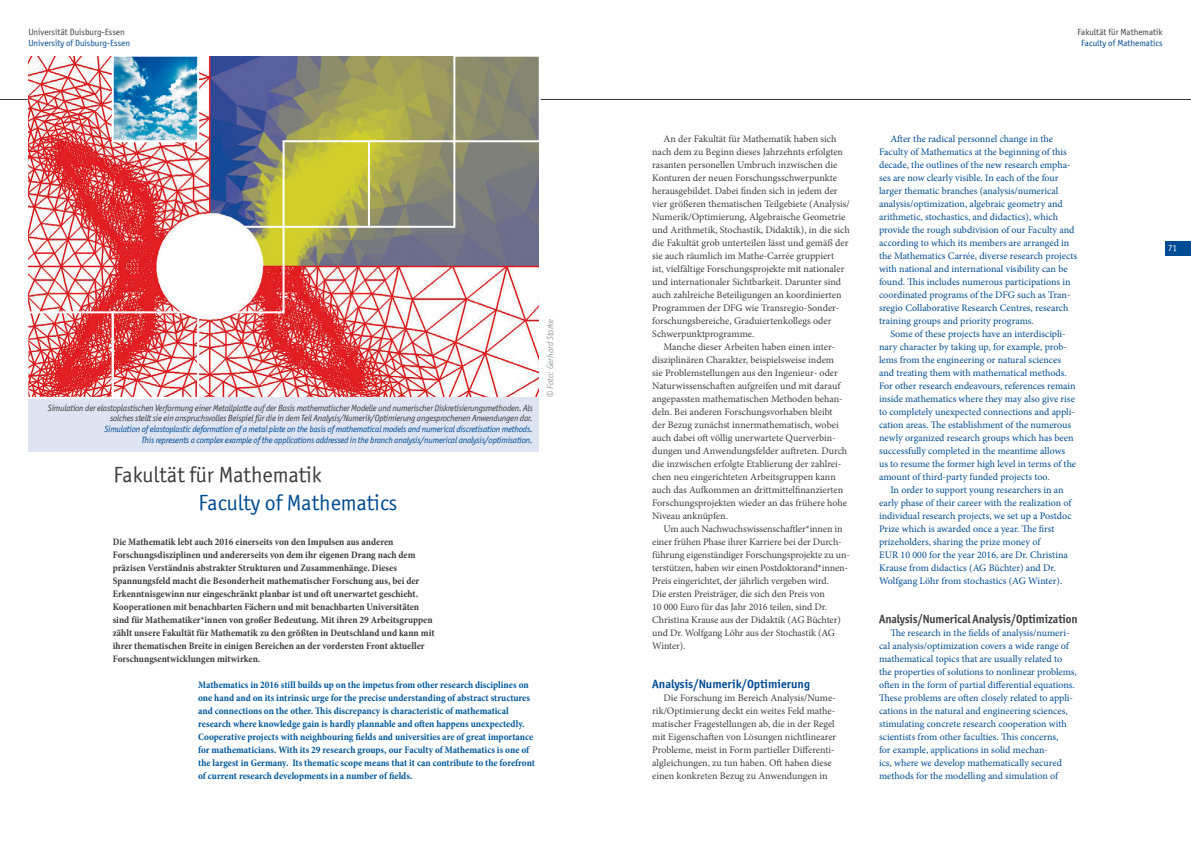
<style>
.page{position:relative;width:1191px;height:842px;background:#fff}
.page>*{position:absolute;margin:0;border:0;box-sizing:border-box;transform-origin:0 0}
.t1{font:22px "Officina Sans ITCTT Book";color:#3e3d40}
.t2{font:22px "Officina Sans ITCTT Book";color:#004c93}
.t3{font:12px "Officina Sans ITCTT Bold";letter-spacing:-.005em;color:#3e3d40;scale:.95 1}
.t4{font:12px "Officina Sans ITCTT Bold";color:#004c93}
.t5{font:10px/13px "Minion Pro";color:#004c93}
.t6{font:10px/13px "Minion Pro";letter-spacing:-.005em;color:#3e3d40}
.t7{font:700 condensed 10px/13px "Minion Pro";color:#3e3d40}
.t8{font:700 condensed 10px/13px "Minion Pro";color:#00589b}
.t9{font:italic 9px/10.8px "Officina Sans ITCTT Book";letter-spacing:-.025em;color:#3e3d40;text-align:right}
.t10{font:italic 9px/10.8px "Officina Sans ITCTT Book";letter-spacing:-.025em;color:#004c93;text-align:right}
.t11{font:9px "Officina Sans ITCTT Book";color:#3e3d40}
.t12{font:9px "Officina Sans ITCTT Book";color:#004c93}
.t13{font:italic 9px "Officina Sans ITCTT Book";color:#9c9e9f}
.t14{font:9px "Officina Sans ITCTT Book";color:#fff}
.s1{font-style:normal}
</style>
<div class="page">
<div style="left:1164px;top:241px;width:27px;height:14px;background:#004c93"></div>
<hr style="left:541px;top:99px;width:650px;height:1px;background:#3e3d40">
<hr style="left:0;top:99px;width:595px;height:1px;background:#3e3d40">
<div style="left:28px;top:395px;width:511px;height:57px;background:#dfe4f2"></div>
<img style="left:28px;top:57px;width:511px;height:340px">
<img style="left:115px;top:58px;width:81px;height:81px">
<div style="left:26px;top:311px;width:88px;height:88px;border:2px solid #fff"></div>
<div style="left:112px;top:55px;width:87px;height:87px;border:2px solid #fff"></div>
<div style="left:112px;top:311px;width:87px;height:88px;border:2px solid #fff"></div>
<div style="left:197px;top:226px;width:87px;height:87px;border:2px solid #fff"></div>
<div style="left:282px;top:140px;width:88px;height:88px;border:2px solid #fff"></div>
<div style="left:368px;top:140px;width:87px;height:88px;border:2px solid #fff"></div>
<div style="left:453px;top:55px;width:88px;height:87px;border:2px solid #fff"></div>
<p class="t11" style="left:28px;top:27px;width:98px">Universität Duisburg-Essen</p>
<p class="t12" style="left:28px;top:38px;width:103px">University of Duisburg-Essen</p>
<p class="t9" style="left:48px;top:402px;width:486px">Simulation der elastoplastischen Verformung einer Metallplatte auf der Basis mathematischer Modelle und numerischer Diskretisierungsmethoden. Als solches stellt sie ein anspruchsvolles Beispiel für die in dem Teil Analysis/Numerik/Optimierung angesprochenen Anwendungen dar.</p>
<p class="t10" style="left:104px;top:424px;width:430px">Simulation of elastoplastic deformation of a metal plate on the basis of mathematical models and numerical discretisation methods.<br>This represents a complex example of the applications addressed in the branch analysis/numerical analysis/optimisation.</p>
<h1 class="t1" style="left:113px;top:462px;width:210px">Fakultät für Mathematik</h1>
<h1 class="t2" style="left:198px;top:490px;width:200px">Faculty of Mathematics</h1>
<p class="t7" style="left:113px;top:535px;width:323px">Die Mathematik lebt auch 2016 einerseits von den Impulsen aus anderen Forschungsdisziplinen und andererseits von dem ihr eigenen Drang nach dem präzisen Verständnis abstrakter Strukturen und Zusammenhänge. Dieses Spannungsfeld macht die Besonderheit mathematischer Forschung aus, bei der Erkenntnisgewinn nur eingeschränkt planbar ist und oft unerwartet geschieht.<br>Kooperationen mit benachbarten Fächern und mit benachbarten Universitäten sind für Mathematiker*innen von großer Bedeutung. Mit ihren 29 Arbeitsgruppen zählt unsere Fakultät für Mathematik zu den größten in Deutschland und kann mit ihrer thematischen Breite in einigen Bereichen an der vordersten Front aktueller Forschungsentwicklungen mitwirken.</p>
<p class="t8" style="left:198px;top:678px;width:338px">Mathematics in 2016 still builds up on the impetus from other research disciplines on one hand and on its intrinsic urge for the precise understanding of abstract structures and connections on the other. This discrepancy is characteristic of mathematical research where knowledge gain is hardly plannable and often happens unexpectedly.<br>Cooperative projects with neighbouring fields and universities are of great importance for mathematicians. With its 29 research groups, our Faculty of Mathematics is one of the largest in Germany. Its thematic scope means that it can contribute to the forefront of current research developments in a number of fields.</p>
<p class="t13" style="left:545px;top:397px;width:79px;rotate:-90deg"><span class="s1">©</span> Foto: Gerhard Starke</p>
<p class="t11" style="left:1077px;top:27px;width:87px">Fakultät für Mathematik</p>
<p class="t12" style="left:1081px;top:38px;width:83px">Faculty of Mathematics</p>
<p class="t6" style="left:652px;top:132px;width:199px;text-indent:11px">An der Fakultät für Mathematik haben sich nach dem zu Beginn dieses Jahrzehnts erfolgten rasanten personellen Umbruch inzwischen die Konturen der neuen Forschungsschwerpunkte herausgebildet. Dabei finden sich in jedem der vier größeren thematischen Teilgebiete (Analysis/ Numerik/Optimierung, Algebraische Geometrie und Arithmetik, Stochastik, Didaktik), in die sich die Fakultät grob unterteilen lässt und gemäß der sie auch räumlich im Mathe-Carrée gruppiert<br>ist, vielfältige Forschungsprojekte mit nationaler und internationaler Sichtbarkeit. Darunter sind auch zahlreiche Beteiligungen an koordinierten Programmen der DFG wie Transregio-Sonder&shy;forschungsbereiche, Graduiertenkollegs oder Schwerpunktprogramme.</p>
<p class="t6" style="left:652px;top:340px;width:196px;text-indent:11px">Manche dieser Arbeiten haben einen inter&shy;disziplinären Charakter, beispielsweise indem sie Problemstellungen aus den Ingenieur- oder Naturwissenschaften aufgreifen und mit darauf angepassten mathematischen Methoden behan&shy;deln. Bei anderen Forschungsvorhaben bleibt der Bezug zunächst innermathematisch, wobei auch dabei oft völlig unerwartete Querverbin&shy;dungen und Anwendungsfelder auftreten. Durch die inzwischen erfolgte Etablierung der zahlrei&shy;chen neu eingerichteten Arbeitsgruppen kann auch das Aufkommen an drittmittelfinanzierten Forschungsprojekten wieder an das frühere hohe Niveau anknüpfen.</p>
<p class="t6" style="left:652px;top:522px;width:199px;text-indent:11px">Um auch Nachwuchswissenschaftler*innen in einer frühen Phase ihrer Karriere bei der Durch&shy;führung eigenständiger Forschungsprojekte zu un&shy;terstützen, haben wir einen Postdoktorand*innen-Preis eingerichtet, der jährlich vergeben wird.<br>Die ersten Preisträger, die sich den Preis von<br>10 000 Euro für das Jahr 2016 teilen, sind Dr.<br>Christina Krause aus der Didaktik (AG Büchter) und Dr. Wolfgang Löhr aus der Stochastik (AG Winter).</p>
<p class="t4" style="left:652px;top:676px;width:159px">Analysis/Numerik/Optimierung</p>
<p class="t6" style="left:652px;top:691px;width:186px;text-indent:11px">Die Forschung im Bereich Analysis/Nume&shy;rik/Optimierung deckt ein weites Feld mathe&shy;matischer Fragestellungen ab, die in der Regel mit Eigenschaften von Lösungen nichtlinearer Probleme, meist in Form partieller Differenti&shy;algleichungen, zu tun haben. Oft haben diese einen konkreten Bezug zu Anwendungen in</p>
<p class="t5" style="left:879px;top:132px;width:200px;text-indent:11px">After the radical personnel change in the Faculty of Mathematics at the beginning of this decade, the outlines of the new research empha&shy;ses are now clearly visible. In each of the four larger thematic branches (analysis/numerical analysis/optimization, algebraic geometry and arithmetic, stochastics, and didactics), which provide the rough subdivision of our Faculty and according to which its members are arranged in the Mathematics Carrée, diverse research projects with national and international visibility can be found. This includes numerous participations in coordinated programs of the DFG such as Tran&shy;sregio Collaborative Research Centres, research training groups and priority programs.</p>
<p class="t5" style="left:879px;top:327px;width:199px;text-indent:11px">Some of these projects have an interdiscipli&shy;nary character by taking up, for example, prob&shy;lems from the engineering or natural sciences and treating them with mathematical methods.<br>For other research endeavours, references remain inside mathematics where they may also give rise to completely unexpected connections and appli&shy;cation areas. The establishment of the numerous newly organized research groups which has been successfully completed in the meantime allows us to resume the former high level in terms of the amount of third-party funded projects too.</p>
<p class="t5" style="left:879px;top:483px;width:194px;text-indent:11px">In order to support young researchers in an early phase of their career with the realization of individual research projects, we set up a Postdoc Prize which is awarded once a year. The first prizeholders, sharing the prize money of<br>EUR 10 000 for the year 2016, are Dr. Christina Krause from didactics (AG Büchter) and Dr.<br>Wolfgang Löhr from stochastics (AG Winter).</p>
<p class="t3" style="left:879px;top:611px;width:210px">Analysis/Numerical Analysis/Optimization</p>
<p class="t5" style="left:879px;top:626px;width:199px;text-indent:11px">The research in the fields of analysis/numeri&shy;cal analysis/optimization covers a wide range of mathematical topics that are usually related to the properties of solutions to nonlinear problems, often in the form of partial differential equations.<br>These problems are often closely related to appli&shy;cations in the natural and engineering sciences, stimulating concrete research cooperation with scientists from other faculties. This concerns,<br>for example, applications in solid mechan-<br>ics, where we develop mathematically secured methods for the modelling and simulation of</p>
<p class="t14" style="left:1168px;top:243px;width:10px">71</p>
</div>
